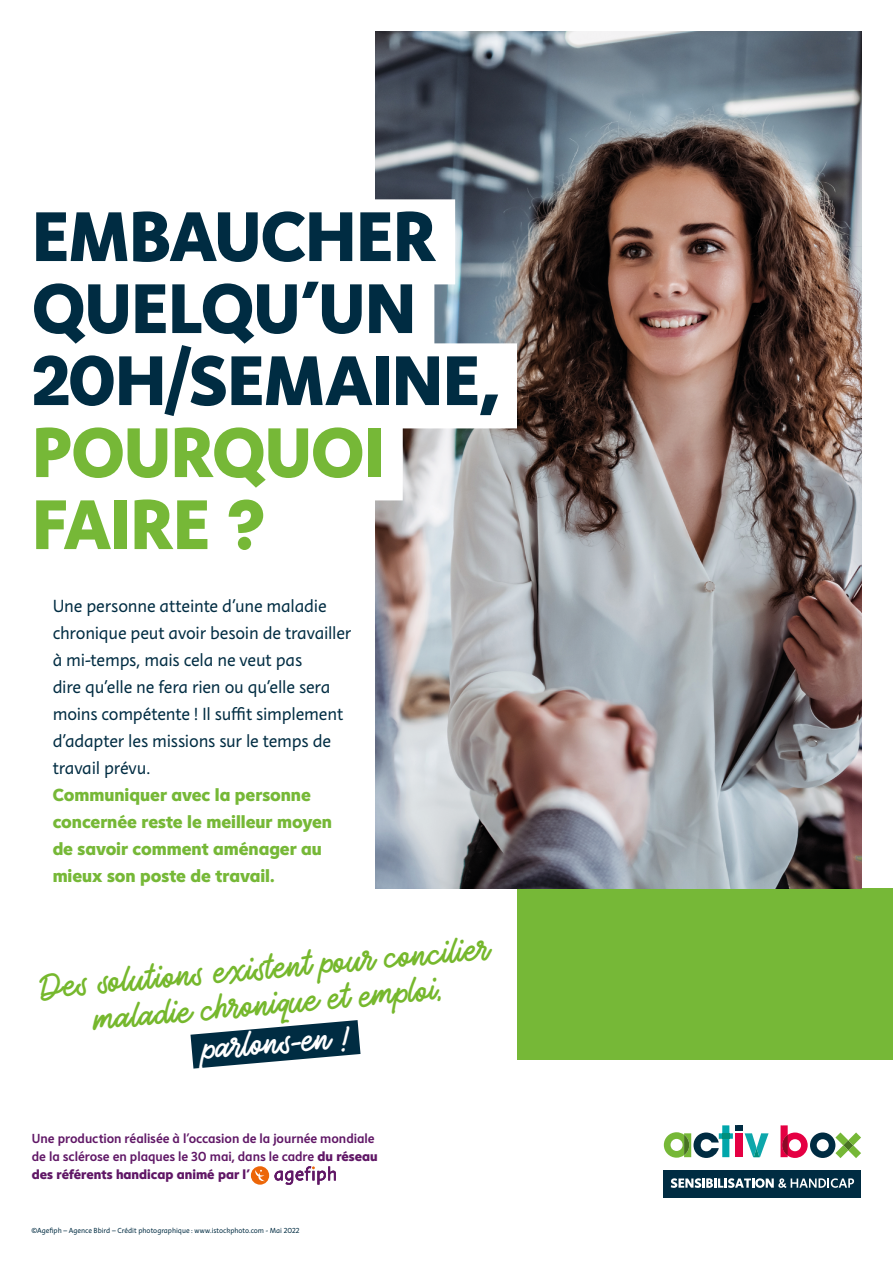
<style>
.page{position:relative;width:893px;height:1263px;background:#fff}
.page>*{position:absolute;margin:0;border:0;box-sizing:border-box;transform-origin:0 0}
.Titre_-H{font:800 72px/72px "Instant 5";color:#002c42}
.t1{font:45px/37.5px "Auto Rich";color:#76b82d;text-align:center}
.t2{font:18px/27px "Instant 3";letter-spacing:-.01em;color:#002c42}
.t3{font:13.5px/18px "Instant 4 Slow";letter-spacing:-.005em;color:#601766}
.t4{font:7.5px "Instant 3";color:#002c42}
.s1{color:#76b837}
.s2{font-family:"Instant 5";font-weight:800;color:#76b837}
.s3{color:#fff}
.s4{font-family:"Instant 5";font-weight:800}
.s5{font-family:"Instant 5";font-weight:800;color:#fff}
</style>
<div class="page">
<div style="left:517px;top:888px;width:376px;height:172px;background:#76b837"></div>
<img style="left:376px;top:32px;width:485px;height:856px">
<div style="left:32px;top:199px;width:423px;height:85px;background:#fff"></div>
<div style="left:32px;top:271px;width:402px;height:85px;background:#fff"></div>
<div style="left:32px;top:343px;width:485px;height:85px;background:#fff"></div>
<div style="left:32px;top:415px;width:371px;height:85px;background:#fff"></div>
<svg style="left:190px;top:1020px;width:171px;height:49px"></svg>
<svg style="left:745px;top:1133px;width:24px;height:24px"></svg>
<div style="left:736px;top:1133px;width:7px;height:24px;background:#e50043"></div>
<div style="left:736px;top:1125px;width:7px;height:6px;background:#002c42"></div>
<svg style="left:664px;top:1125px;width:69px;height:33px"></svg>
<div style="left:664px;top:1170px;width:197px;height:27px;background:#002c42"></div>
<svg style="left:671px;top:1178px;width:183px;height:10px"></svg>
<svg style="left:780px;top:1125px;width:81px;height:33px"></svg>
<svg style="left:251px;top:1166px;width:85px;height:19px"></svg>
<p class="Titre_-H" style="left:32px;top:199px;width:469px">EMBAUCHER<br>QUELQU’UN<br>20H/SEMAINE,<br><span class="s1">POURQUOI<br>FAIRE ?</span></p>
<p class="t2" style="left:53px;top:593px;width:300px">Une personne atteinte d’une maladie chronique peut avoir besoin de travailler à mi-temps, mais cela ne veut pas<br>dire qu’elle ne fera rien ou qu’elle sera moins compétente ! Il suffit simplement d’adapter les missions sur le temps de travail prévu.<br><span class="s2">Communiquer avec la personne concernée reste le meilleur moyen de savoir comment aménager au mieux son poste de travail.</span></p>
<p class="t1" style="left:39px;top:973px;width:451px;rotate:-5deg">Des solutions existent pour concilier maladie chronique et emploi, <span class="s3">parlons-en !</span></p>
<p class="t3" style="left:32px;top:1129px;width:347px">Une production réalisée à l'occasion de la journée mondiale de la sclérose en plaques le 30 mai, dans le cadre <span class="s4">du réseau des référents handicap animé par l'</span><span class="s5">agefiph</span></p>
<p class="t4" style="left:31px;top:1226px;width:270px">©Agefiph – Agence Bbird – Crédit photographique : www.istockphoto.com - Mai 2022</p>
</div>
